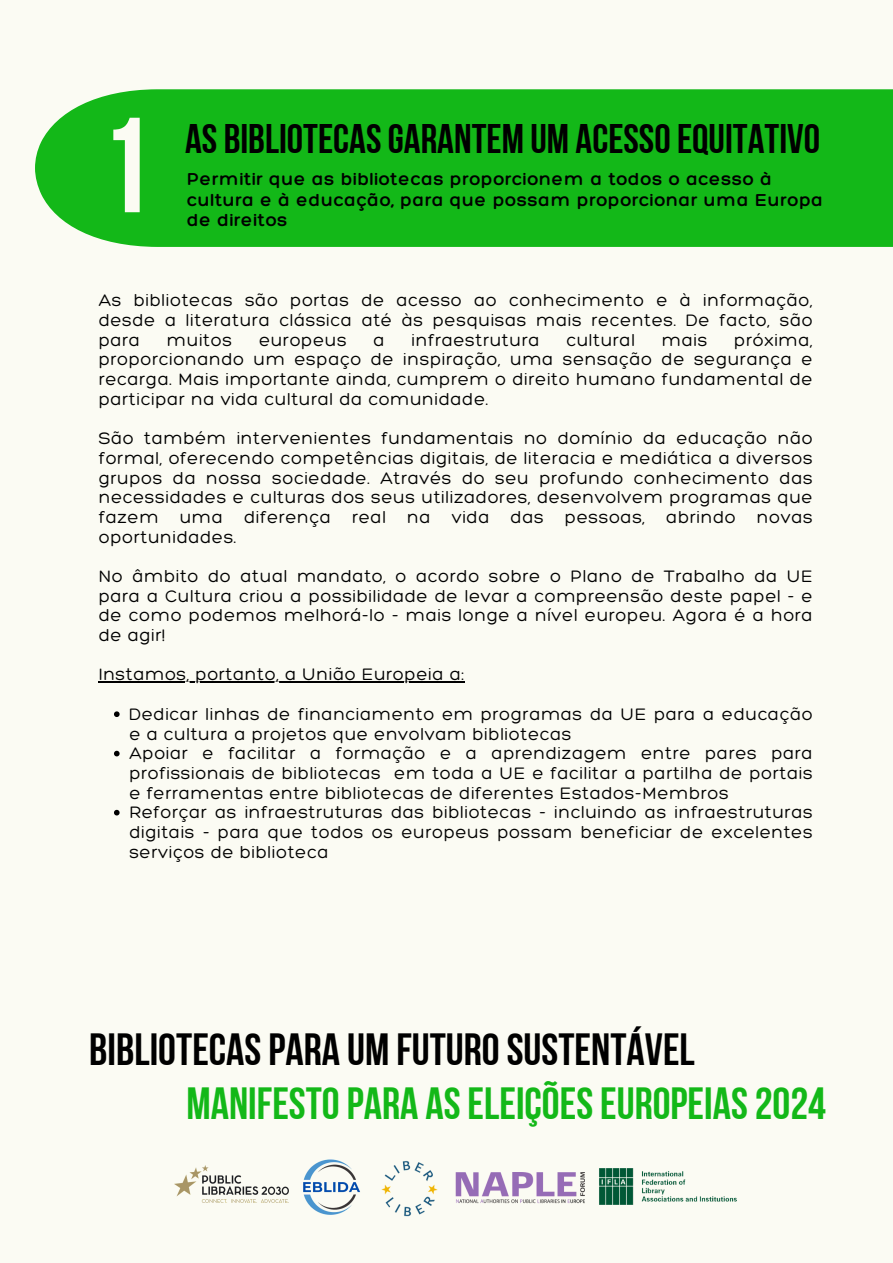
<style>
.page{position:relative;width:893px;height:1263px;background:#fbfbf3}
.page>*{position:absolute;margin:0;border:0;box-sizing:border-box;transform-origin:0 0}
.t1{font:135px "Bebas Neue Cyrillic";color:#fbfbf3}
.t2{font:45px "Bebas Neue Cyrillic";color:#13b818}
.t3{font:45px "Bebas Neue Cyrillic";color:#000}
.t4{font:41.25px "Bebas Neue Cyrillic";color:#000}
.t5{font:300 18.75px/20.2px "Hero";letter-spacing:.035em;color:#000}
.t6{font:300 18px/19.6px "Hero";letter-spacing:.035em;color:#000;text-align:justify}
</style>
<div class="page">
<div style="left:35px;top:89px;width:858px;height:158px;background:#13b818"></div>
<hr style="left:99px;top:681px;width:366px;height:2px;background:#000">
<svg style="left:114px;top:711px;width:6px;height:6px"></svg>
<svg style="left:114px;top:751px;width:6px;height:5px"></svg>
<svg style="left:114px;top:810px;width:6px;height:5px"></svg>
<img style="left:175px;top:1165px;width:113px;height:38px">
<img style="left:303px;top:1159px;width:57px;height:56px">
<img style="left:599px;top:1168px;width:138px;height:37px">
<img style="left:455px;top:1172px;width:129px;height:32px">
<img style="left:381px;top:1161px;width:57px;height:56px">
<h1 class="t1" style="left:99px;top:111px;width:55px">1</h1>
<h1 class="t4" style="left:185px;top:122px;width:636px">AS BIBLIOTECASGARANTEM UM ACESSOEQUITATIVO</h1>
<p class="t5" style="left:187px;top:169px;width:637px">Permitir que as bibliotecas proporcionem a todos o acesso à cultura e à educação, para que possam proporcionar uma Europa de direitos</p>
<p class="t6" style="left:99px;top:290px;width:715px">As bibliotecas são portas de acesso ao conhecimento e à informação, desde a literatura clássica até às pesquisas mais recentes. De facto, são para</p>
<p class="t6" style="left:99px;top:330px;width:715px;text-indent:635px">próxima, proporcionando um espaço de inspiração, uma sensação de segurança e recarga. Mais importante ainda, cumprem o direito humano fundamental de participar na vida cultural da comunidade.</p>
<p class="t6" style="left:99px;top:428px;width:715px">São também intervenientes fundamentais no domínio da educação não formal, oferecendo competências digitais, de literacia e mediática a diversos grupos da nossa sociedade. Através do seu profundo conhecimento das necessidades e culturas dos seus utilizadores, desenvolvem programas que fazem uma diferença real na vida das pessoas, abrindo novas oportunidades.</p>
<p class="t6" style="left:99px;top:566px;width:715px">No âmbito do atual mandato, o acordo sobre o Plano de Trabalho da UE para a Cultura criou a possibilidade de levar a compreensão deste papel - e de como podemos melhorá-lo - mais longe a nível europeu. Agora é a hora de agir!</p>
<p class="t6" style="left:99px;top:664px;width:367px">Instamos, portanto, a União Europeia a:</p>
<p class="t6" style="left:129px;top:704px;width:685px">Dedicar linhas de financiamento em programas da UE para a educação e a cultura a projetos que envolvam bibliotecas</p>
<p class="t6" style="left:129px;top:743px;width:685px">Apoiar e facilitar a formação e a aprendizagem entre pares para profissionais de bibliotecas em toda a UE e facilitar a partilha de portais e ferramentas entre bibliotecas de diferentes Estados-Membros</p>
<p class="t6" style="left:129px;top:802px;width:685px">Reforçar as infraestruturas das bibliotecas - incluindo as infraestruturas digitais - para que todos os europeus possam beneficiar de excelentes serviços de biblioteca</p>
<p class="t6" style="left:167px;top:330px;width:67px">muitos</p>
<p class="t6" style="left:259px;top:330px;width:89px">europeus</p>
<p class="t6" style="left:373px;top:330px;width:13px">a</p>
<p class="t6" style="left:411px;top:330px;width:129px">infraestrutura</p>
<p class="t6" style="left:566px;top:330px;width:70px">cultural</p>
<p class="t6" style="left:662px;top:330px;width:47px">mais</p>
<p class="t3" style="left:89px;top:1031px;width:607px">BIBLIOTECASPARA UM FUTUROSUSTENTÁVEL</p>
<h1 class="t2" style="left:186px;top:1085px;width:641px">MANIFESTO PARA ASELEIÇÕES EUROPEIAS 2024</h1>
</div>
